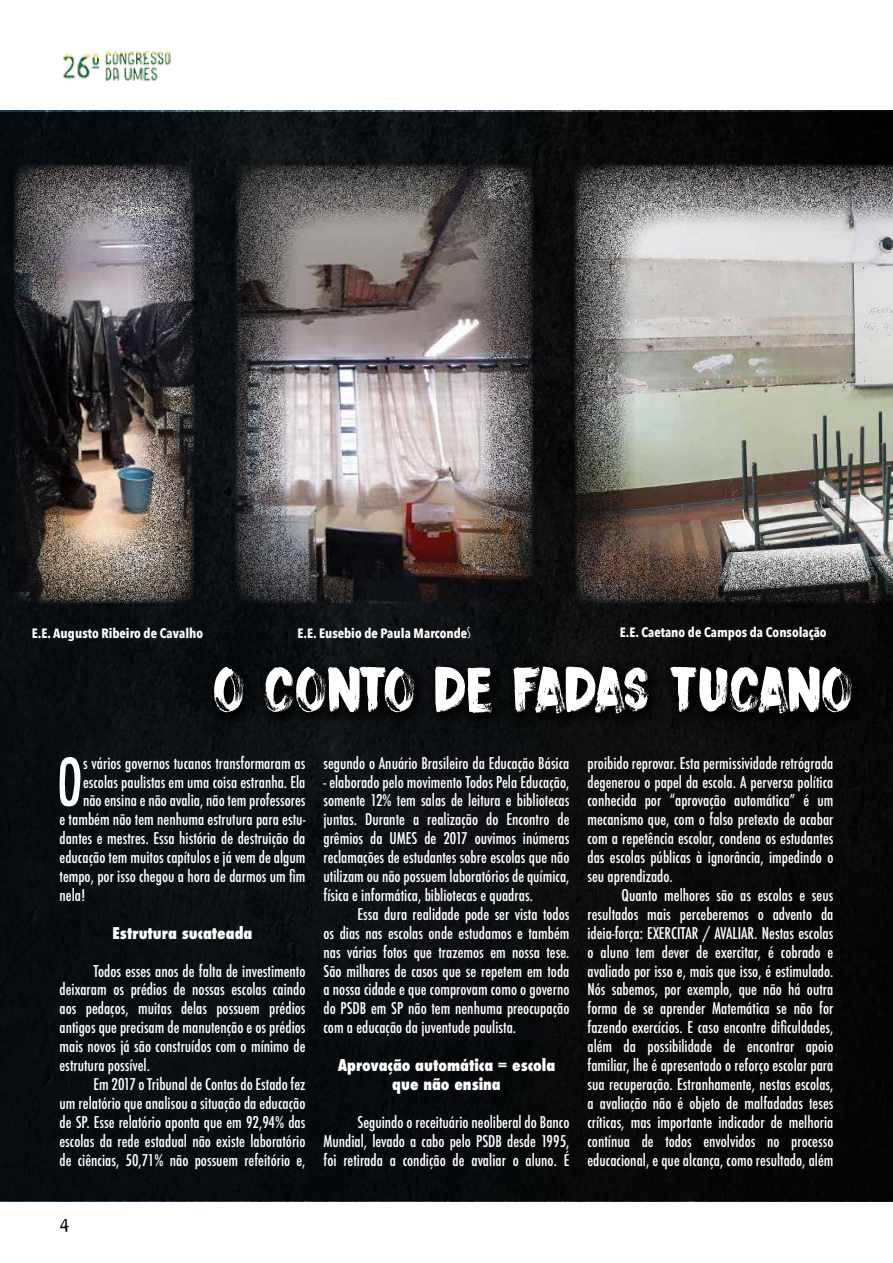
<style>
.page{position:relative;width:893px;height:1263px;background:#fff}
.page>*{position:absolute;margin:0;border:0;box-sizing:border-box;transform-origin:0 0}
.t1{font:67.35px "Norquay";color:#fff}
.t2{font:64.5px "DK Sushi Bar";letter-spacing:-.04em;color:#fff}
.t3{font:18px "Norquay";color:#000}
.t4{font:500 condensed 15.75px/18.9px "Futura";color:#fff;text-align:justify}
.t5{font:800 condensed 15.75px/18.9px "Futura";color:#fff;text-align:center}
.t6{font:700 13.5px "Avenir Next Condensed";color:#fff}
.s1{font-family:"Amatic";font-size:16.5px}
</style>
<div class="page">
<img style="left:63px;top:51px;width:108px;height:30px">
<div style="left:0;top:113px;width:893px;height:1088px;background:#090c0f"></div>
<div style="left:221px;top:150px;width:326px;height:468px;background:#4b271e;opacity:.75"></div>
<div style="left:0;top:150px;width:209px;height:468px;background:#4b271e;opacity:.75"></div>
<div style="left:204px;top:644px;width:689px;height:101px;background:#07090a"></div>
<div style="left:560px;top:150px;width:333px;height:468px;background:#4b271e;opacity:.75"></div>
<p class="t6" style="left:32px;top:625px;width:173px">E.E. Augusto Ribeiro de Cavalho</p>
<p class="t6" style="left:297px;top:625px;width:175px">E.E. Eusebio de Paula Marconde<span class="s1">s</span></p>
<p class="t6" style="left:620px;top:624px;width:208px">E.E. Caetano de Campos da Consolação</p>
<h2 class="t2" style="left:213px;top:652px;width:642px">O CONTO DE FADAS TUCANO</h2>
<h1 class="t1" style="left:56px;top:741px;width:28px">O</h1>
<p class="t4" style="left:83px;top:753px;width:224px">s vários governos tucanos transformaram as</p>
<p class="t4" style="left:83px;top:772px;width:224px">escolas paulistas em uma coisa estranha. Ela</p>
<p class="t4" style="left:83px;top:791px;width:224px">não ensina e não avalia, não tem professores</p>
<p class="t4" style="left:60px;top:810px;width:247px">e também não tem nenhuma estrutura para estu-</p>
<p class="t4" style="left:60px;top:829px;width:247px">dantes e mestres. Essa história de destruição da</p>
<p class="t4" style="left:60px;top:848px;width:247px">educação tem muitos capítulos e já vem de algum</p>
<p class="t4" style="left:60px;top:867px;width:247px">tempo, por isso chegou a hora de darmos um fim</p>
<p class="t4" style="left:60px;top:886px;width:27px">nela!</p>
<p class="t5" style="left:113px;top:923px;width:141px">Estrutura sucateada</p>
<p class="t4" style="left:60px;top:961px;width:247px;text-indent:34px">Todos esses anos de falta de investimento deixaram os prédios de nossas escolas caindo aos pedaços, muitas delas possuem prédios antigos que precisam de manutenção e os prédios mais novos já são construídos com o mínimo de estrutura possível.</p>
<p class="t4" style="left:60px;top:1075px;width:247px;text-indent:34px">Em 2017 o Tribunal de Contas do Estado fez um relatório que analisou a situação da educação de SP. Esse relatório aponta que em 92,94% das escolas da rede estadual não existe laboratório de ciências, 50,71% não possuem refeitório e,</p>
<p class="t4" style="left:323px;top:753px;width:247px">segundo o Anuário Brasileiro da Educação Básica</p>
<p class="t4" style="left:323px;top:772px;width:247px">- elaborado pelo movimento Todos Pela Educação, somente 12% tem salas de leitura e bibliotecas juntas. Durante a realização do Encontro de grêmios da UMES de 2017 ouvimos inúmeras reclamações de estudantes sobre escolas que não utilizam ou não possuem laboratórios de química, física e informática, bibliotecas e quadras.</p>
<p class="t4" style="left:323px;top:905px;width:247px;text-indent:34px">Essa dura realidade pode ser vista todos os dias nas escolas onde estudamos e também nas várias fotos que trazemos em nossa tese.<br>São milhares de casos que se repetem em toda a nossa cidade e que comprovam como o governo do PSDB em SP não tem nenhuma preocupação com a educação da juventude paulista.</p>
<p class="t5" style="left:338px;top:1056px;width:219px">Aprovação automática = escola que não ensina</p>
<p class="t4" style="left:323px;top:1112px;width:247px;text-indent:34px">Seguindo o receituário neoliberal do Banco Mundial, levado a cabo pelo PSDB desde 1995, foi retirada a condição de avaliar o aluno. É</p>
<p class="t4" style="left:587px;top:753px;width:247px">proibido reprovar. Esta permissividade retrógrada degenerou o papel da escola. A perversa política conhecida por “aprovação automática” é um mecanismo que, com o falso pretexto de acabar com a repetência escolar, condena os estudantes das escolas públicas à ignorância, impedindo o seu aprendizado.</p>
<p class="t4" style="left:587px;top:886px;width:247px;text-indent:34px">Quanto melhores são as escolas e seus resultados mais perceberemos o advento da ideia-força: EXERCITAR / AVALIAR. Nestas escolas o aluno tem dever de exercitar, é cobrado e avaliado por isso e, mais que isso, é estimulado.<br>Nós sabemos, por exemplo, que não há outra forma de se aprender Matemática se não for fazendo exercícios. E caso encontre dificuldades, além da possibilidade de encontrar apoio familiar, lhe é apresentado o reforço escolar para sua recuperação. Estranhamente, nestas escolas, a avaliação não é objeto de malfadadas teses críticas, mas importante indicador de melhoria contínua de todos envolvidos no processo educacional, e que alcança, como resultado, além</p>
<p class="t3" style="left:60px;top:1214px;width:12px">4</p>
</div>
